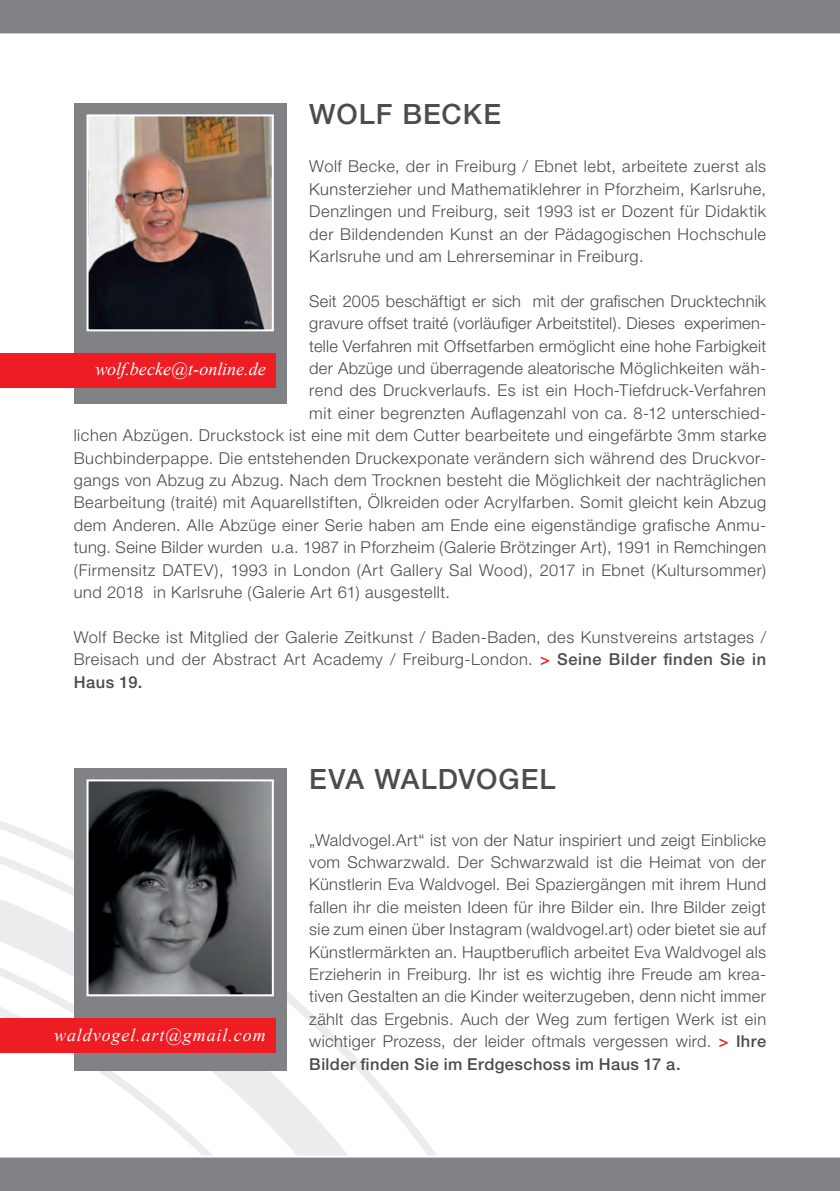
<style>
.page{position:relative;width:840px;height:1191px;background:#fff}
.page>*{position:absolute;margin:0;border:0;box-sizing:border-box;transform-origin:0 0}
.t1{font:500 28px "Helvetica Neue";letter-spacing:.03em;color:#4b4c4d}
.t2{font:italic 18px "Times New Roman";letter-spacing:.05em;color:#fff}
.t3{font:italic 18px "Times New Roman";color:#fff}
.t4{font:300 16.4px/22.4px "Helvetica Neue";letter-spacing:.03em;color:#4b4c4d;text-align:justify}
.s1{font-weight:500;color:#ee1d23}
.s2{font-weight:500}
</style>
<div class="page">
<svg style="left:0;top:818px;width:436px;height:337px"></svg>
<div style="left:74px;top:768px;width:212px;height:303px;background:#808285"></div>
<img style="left:89px;top:782px;width:182px;height:211px">
<div style="left:86px;top:779px;width:188px;height:217px;border:2px solid #fff"></div>
<div style="left:0;top:1018px;width:275px;height:34px;background:#ee1d23"></div>
<div style="left:0;top:1157px;width:839px;height:34px;background:#808285"></div>
<div style="left:0;top:0;width:839px;height:34px;background:#808285"></div>
<hr style="left:0;top:33px;width:839px;height:2px;background:#fff">
<div style="left:74px;top:103px;width:212px;height:300px;background:#808285"></div>
<img style="left:89px;top:117px;width:182px;height:211px">
<div style="left:86px;top:114px;width:188px;height:217px;border:2px solid #fff"></div>
<div style="left:0;top:353px;width:275px;height:34px;background:#ee1d23"></div>
<h1 class="t1" style="left:309px;top:97px;width:58px">Wolf</h1>
<h1 class="t1" style="left:402px;top:97px;width:100px">Becke</h1>
<p class="t4" style="left:309px;top:155px;width:458px">Wolf Becke, der in Freiburg / Ebnet lebt, arbeitete zuerst als Kunsterzieher und Mathematiklehrer in Pforzheim, Karlsruhe, Denzlingen und Freiburg, seit 1993 ist er Dozent für Didaktik der Bildendenden Kunst an der Pädagogischen Hochschule Karlsruhe und am Lehrerseminar in Freiburg.</p>
<p class="t4" style="left:309px;top:289px;width:458px">Seit 2005 beschäftigt er sich mit der grafischen Drucktechnik</p>
<p class="t4" style="left:309px;top:312px;width:458px">gravure offset traité (vorläufiger Arbeitstitel). Dieses experimen-</p>
<p class="t4" style="left:309px;top:334px;width:458px">telle Verfahren mit Offsetfarben ermöglicht eine hohe Farbigkeit</p>
<p class="t4" style="left:309px;top:356px;width:458px">der Abzüge und überragende aleatorische Möglichkeiten wäh-</p>
<p class="t4" style="left:309px;top:379px;width:458px">rend des Druckverlaufs. Es ist ein Hoch-Tiefdruck-Verfahren</p>
<p class="t4" style="left:309px;top:401px;width:458px">mit einer begrenzten Auflagenzahl von ca. 8-12 unterschied-</p>
<p class="t4" style="left:74px;top:424px;width:693px">lichen Abzügen. Druckstock ist eine mit dem Cutter bearbeitete und eingefärbte 3mm starke</p>
<p class="t4" style="left:74px;top:446px;width:693px">Buchbinderpappe. Die entstehenden Druckexponate verändern sich während des Druckvor-</p>
<p class="t4" style="left:74px;top:468px;width:693px">gangs von Abzug zu Abzug. Nach dem Trocknen besteht die Möglichkeit der nachträglichen</p>
<p class="t4" style="left:74px;top:491px;width:693px">Bearbeitung (traité) mit Aquarellstiften, Ölkreiden oder Acrylfarben. Somit gleicht kein Abzug</p>
<p class="t4" style="left:74px;top:513px;width:693px">dem Anderen. Alle Abzüge einer Serie haben am Ende eine eigenständige grafische Anmu-</p>
<p class="t4" style="left:74px;top:536px;width:693px">tung. Seine Bilder wurden u.a. 1987 in Pforzheim (Galerie Brötzinger Art), 1991 in Remchingen</p>
<p class="t4" style="left:74px;top:558px;width:693px">(Firmensitz DATEV), 1993 in London (Art Gallery Sal Wood), 2017 in Ebnet (Kultursommer)</p>
<p class="t4" style="left:74px;top:581px;width:377px">und 2018 in Karlsruhe (Galerie Art 61) ausgestellt.</p>
<p class="t4" style="left:74px;top:625px;width:693px">Wolf Becke ist Mitglied der Galerie Zeitkunst / Baden-Baden, des Kunstvereins artstages / Breisach und der Abstract Art Academy / Freiburg-London. <span class="s1">&gt;</span> <span class="s2">Seine Bilder finden Sie in Haus 19.</span></p>
<p class="t3" style="left:95px;top:356px;width:172px">wolf.becke@t-online.de</p>
<p class="t2" style="left:54px;top:1022px;width:213px">waldvogel.art@gmail.com</p>
<h1 class="t1" style="left:309px;top:762px;width:238px">Eva Waldvogel</h1>
<p class="t4" style="left:309px;top:828px;width:458px">„Waldvogel.Art“ ist von der Natur inspiriert und zeigt Einblicke vom Schwarzwald. Der Schwarzwald ist die Heimat von der Künstlerin Eva Waldvogel. Bei Spaziergängen mit ihrem Hund fallen ihr die meisten Ideen für ihre Bilder ein. Ihre Bilder zeigt sie zum einen über Instagram (waldvogel.art) oder bietet sie auf Künstlermärkten an. Hauptberuflich arbeitet Eva Waldvogel als Erzieherin in Freiburg. Ihr ist es wichtig ihre Freude am krea&shy;tiven Gestalten an die Kinder weiterzugeben, denn nicht immer zählt das Ergebnis. Auch der Weg zum fertigen Werk ist ein wichtiger Prozess, der leider oftmals vergessen wird. <span class="s1">&gt;</span> <span class="s2">Ihre Bilder finden Sie im Erdgeschoss im Haus 17 a.</span></p>
</div>
